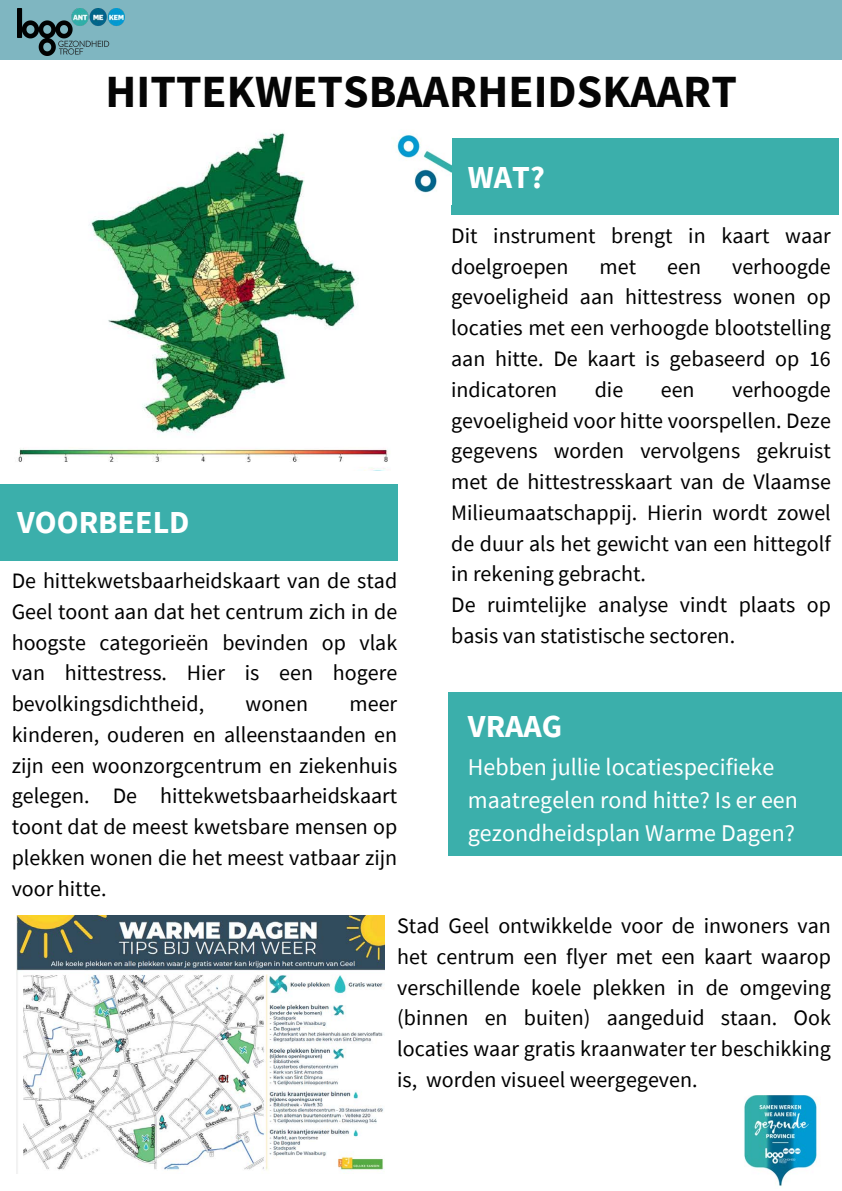
<style>
.page{position:relative;width:842px;height:1191px;background:#fff}
.page>*{position:absolute;margin:0;border:0;box-sizing:border-box;transform-origin:0 0}
.t1{font:700 46px "Source Sans Pro";color:#050505}
.t2{font:700 32px "Source Sans Pro";color:#fff}
.t3{font:24px/33px "Source Sans Pro";color:#fff}
.t4{font:22px/30.7px "Source Sans Pro";color:#000;text-align:justify}
</style>
<div class="page">
<div style="left:0;top:0;width:842px;height:60px;background:#7fb6c1"></div>
<img style="left:17px;top:9px;width:107px;height:46px">
<div style="left:0;top:484px;width:397px;height:76px;background:#3bafab"></div>
<div style="left:448px;top:691px;width:394px;height:164px;background:#3bafab"></div>
<div style="left:451px;top:139px;width:388px;height:76px;background:#3bafab"></div>
<img style="left:744px;top:1095px;width:73px;height:92px">
<img style="left:397px;top:135px;width:54px;height:58px">
<img style="left:18px;top:132px;width:371px;height:338px">
<img style="left:17px;top:915px;width:368px;height:258px">
<p class="t1" style="left:106px;top:62px;width:633px">HITTEKWETSBAARHEIDSKAART</p>
<p class="t2" style="left:17px;top:501px;width:174px">VOORBEELD</p>
<p class="t4" style="left:12px;top:564px;width:387px">De hittekwetsbaarheidskaart van de stad Geel toont aan dat het centrum zich in de hoogste categorieën bevinden op vlak van hittestress. Hier is een hogere bevolkingsdichtheid,</p>
<p class="t4" style="left:12px;top:687px;width:387px;text-indent:338px">meer kinderen, ouderen en alleenstaanden en zijn een woonzorgcentrum en ziekenhuis gelegen. De hittekwetsbaarheidskaart toont dat de meest kwetsbare mensen op plekken wonen die het meest vatbaar zijn voor hitte.</p>
<p class="t4" style="left:246px;top:687px;width:64px">wonen</p>
<p class="t2" style="left:468px;top:156px;width:78px">WAT?</p>
<p class="t4" style="left:451px;top:220px;width:381px">Dit instrument brengt in kaart waar doelgroepen</p>
<p class="t4" style="left:451px;top:250px;width:381px;text-indent:281px">verhoogde gevoeligheid aan hittestress wonen op locaties met een verhoogde blootstelling aan hitte. De kaart is gebaseerd op 16 indicatoren</p>
<p class="t4" style="left:600px;top:250px;width:38px">met</p>
<p class="t4" style="left:667px;top:250px;width:35px">een</p>
<p class="t4" style="left:451px;top:373px;width:381px;text-indent:281px">verhoogde gevoeligheid voor hitte voorspellen. Deze gegevens worden vervolgens gekruist met de hittestresskaart van de Vlaamse Milieumaatschappij. Hierin wordt zowel de duur als het gewicht van een hittegolf in rekening gebracht.</p>
<p class="t4" style="left:451px;top:589px;width:381px">De ruimtelijke analyse vindt plaats op basis van statistische sectoren.</p>
<p class="t4" style="left:595px;top:373px;width:30px">die</p>
<p class="t4" style="left:661px;top:373px;width:35px">een</p>
<p class="t2" style="left:468px;top:705px;width:96px">VRAAG</p>
<p class="t3" style="left:468px;top:749px;width:332px">Hebben jullie locatiespecifieke maatregelen rond hitte? Is er een gezondheidsplan Warme Dagen?</p>
<p class="t4" style="left:397px;top:909px;width:435px">Stad Geel ontwikkelde voor de inwoners van het centrum een flyer met een kaart waarop verschillende koele plekken in de omgeving (binnen en buiten) aangeduid staan. Ook locaties waar gratis kraanwater ter beschikking is, worden visueel weergegeven.</p>
</div>
